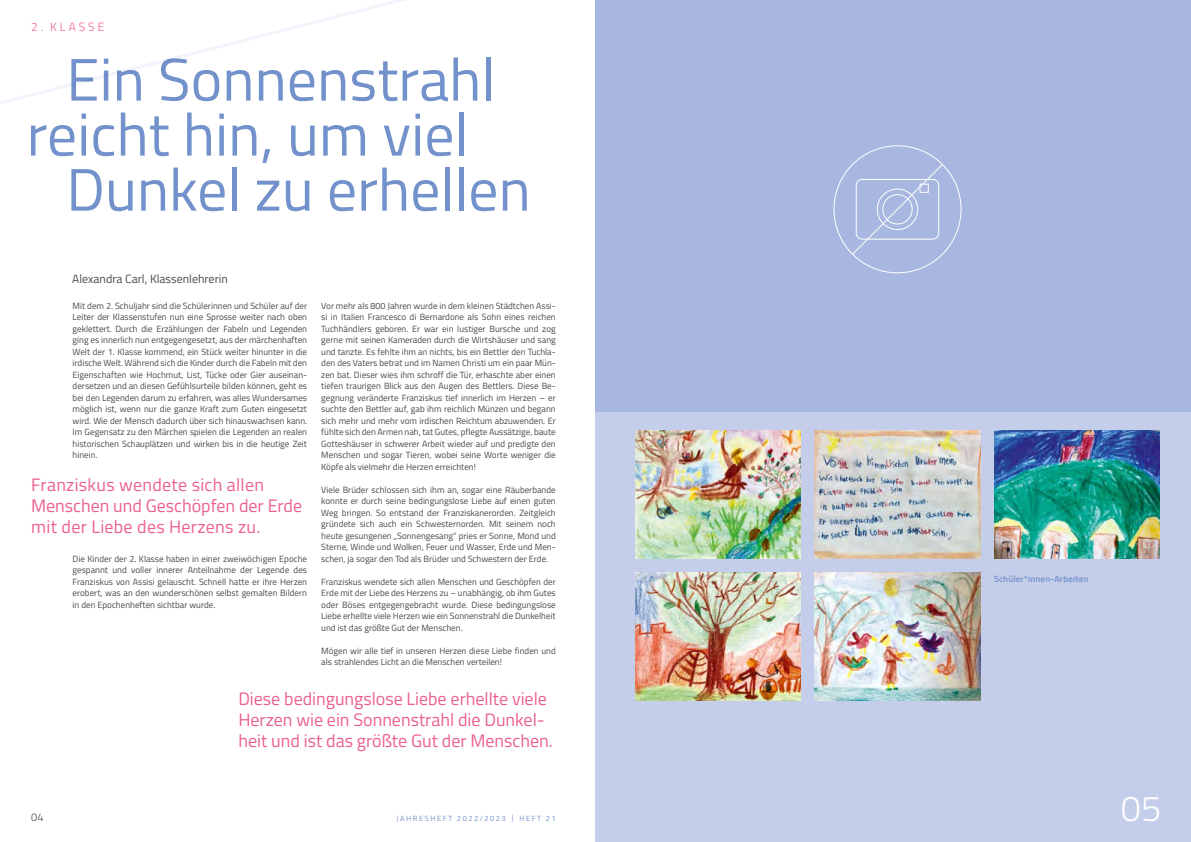
<style>
.page{position:relative;width:1191px;height:842px;background:#fff}
.page>*{position:absolute;margin:0;border:0;box-sizing:border-box;transform-origin:0 0}
.t1{font:60px "Titillium Web";color:#7392cb}
.t2{font:300 36px "Titillium Web";color:#fff}
.t3{font:18px/21px "Titillium Web";color:#ec608f}
.t4{font:12px "Titillium Web";color:#4a4a49}
.t5{font:300 12px "Titillium Web";letter-spacing:.25em;color:#ec608f}
.t6{font:300 11px "Titillium Web";color:#4a4a49}
.t7{font:9px/11.5px "Titillium Web";color:#4a4a49;text-align:justify}
.t8{font:600 9px "Titillium Web";letter-spacing:.02em;color:#7392cb}
.t9{font:7.5px "Titillium Web";letter-spacing:.21em;color:#7392cb}
</style>
<div class="page">
<div style="left:595px;top:0;width:596px;height:842px;background:#c4cdea"></div>
<div style="left:595px;top:0;width:596px;height:411px;background:#a7b7df"></div>
<img style="left:635px;top:431px;width:165px;height:127px">
<img style="left:814px;top:431px;width:166px;height:127px">
<img style="left:994px;top:431px;width:165px;height:127px">
<img style="left:635px;top:573px;width:165px;height:127px">
<img style="left:814px;top:573px;width:166px;height:127px">
<svg style="left:0;top:0;width:936px;height:158px"></svg>
<svg style="left:851px;top:163px;width:92px;height:92px"></svg>
<h3 class="t5" style="left:31px;top:18px;width:75px">2. KLASSE</h3>
<h1 class="t1" style="left:66px;top:36px;width:430px">Ein Sonnenstrahl</h1>
<h1 class="t1" style="left:27px;top:91px;width:443px">reicht hin, um viel</h1>
<h1 class="t1" style="left:66px;top:146px;width:466px">Dunkel zu erhellen</h1>
<h3 class="t4" style="left:72px;top:270px;width:157px">Alexandra Carl, Klassenlehrerin</h3>
<p class="t7" style="left:73px;top:299px;width:236px">Mit dem 2. Schuljahr sind die Schülerinnen und Schüler auf der Leiter der Klassenstufen nun eine Sprosse weiter nach oben geklettert. Durch die Erzählungen der Fabeln und Legenden ging es innerlich nun entgegengesetzt, aus der märchenhaften Welt der 1. Klasse kommend, ein Stück weiter hinunter in die irdische Welt. Während sich die Kinder durch die Fabeln mit den Eigenschaften wie Hochmut, List, Tücke oder Gier auseinan&shy;dersetzen und an diesen Gefühlsurteile bilden können, geht es bei den Legenden darum zu erfahren, was alles Wundersames möglich ist, wenn nur die ganze Kraft zum Guten eingesetzt wird. Wie der Mensch dadurch über sich hinauswachsen kann.<br>Im Gegensatz zu den Märchen spielen die Legenden an realen historischen Schauplätzen und wirken bis in die heutige Zeit hinein.</p>
<h3 class="t3" style="left:31px;top:473px;width:272px">Franziskus wendete sich allen<br>Menschen und Geschöpfen der Erde mit der Liebe des Herzens zu.</h3>
<p class="t7" style="left:73px;top:552px;width:236px">Die Kinder der 2. Klasse haben in einer zweiwöchigen Epoche gespannt und voller innerer Anteilnahme der Legende des Franziskus von Assisi gelauscht. Schnell hatte er ihre Herzen erobert, was an den wunderschönen selbst gemalten Bildern in den Epochenheften sichtbar wurde.</p>
<p class="t7" style="left:321px;top:299px;width:236px">Vor mehr als 800 Jahren wurde in dem kleinen Städtchen Assi&shy;si in Italien Francesco di Bernardone als Sohn eines reichen Tuchhändlers geboren. Er war ein lustiger Bursche und zog gerne mit seinen Kameraden durch die Wirtshäuser und sang und tanzte. Es fehlte ihm an nichts, bis ein Bettler den Tuchla&shy;den des Vaters betrat und im Namen Christi um ein paar Mün&shy;zen bat. Dieser wies ihm schroff die Tür, erhaschte aber einen tiefen traurigen Blick aus den Augen des Bettlers. Diese Be&shy;gegnung veränderte Franziskus tief innerlich im Herzen – er suchte den Bettler auf, gab ihm reichlich Münzen und begann sich mehr und mehr vom irdischen Reichtum abzuwenden. Er fühlte sich den Armen nah, tat Gutes, pflegte Aussätzige, baute Gotteshäuser in schwerer Arbeit wieder auf und predigte den Menschen und sogar Tieren, wobei seine Worte weniger die Köpfe als vielmehr die Herzen erreichten!</p>
<p class="t7" style="left:321px;top:483px;width:236px">Viele Brüder schlossen sich ihm an, sogar eine Räuberbande konnte er durch seine bedingungslose Liebe auf einen guten Weg bringen. So entstand der Franziskanerorden. Zeitgleich gründete sich auch ein Schwesternorden. Mit seinem noch heute gesungenen „Sonnengesang“ pries er Sonne, Mond und Sterne, Winde und Wolken, Feuer und Wasser, Erde und Men&shy;schen, ja sogar den Tod als Brüder und Schwestern der Erde.</p>
<p class="t7" style="left:321px;top:576px;width:236px">Franziskus wendete sich allen Menschen und Geschöpfen der Erde mit der Liebe des Herzens zu – unabhängig, ob ihm Gutes oder Böses entgegengebracht wurde. Diese bedingungslose Liebe erhellte viele Herzen wie ein Sonnenstrahl die Dunkelheit und ist das größte Gut der Menschen.</p>
<p class="t7" style="left:321px;top:645px;width:236px">Mögen wir alle tief in unseren Herzen diese Liebe finden und als strahlendes Licht an die Menschen verteilen!</p>
<p class="t6" style="left:31px;top:809px;width:14px">04</p>
<h3 class="t3" style="left:238px;top:687px;width:316px">Diese bedingungslose Liebe erhellte viele<br>Herzen wie ein Sonnenstrahl die Dunkel&shy;heit und ist das größte Gut der Menschen.</h3>
<p class="t9" style="left:396px;top:813px;width:161px">JAHRESHEFT 2022/2023 | HEFT 21</p>
<p class="t8" style="left:994px;top:572px;width:96px">Schüler*innen-Arbeiten</p>
<h2 class="t2" style="left:1121px;top:782px;width:42px">05</h2>
</div>
